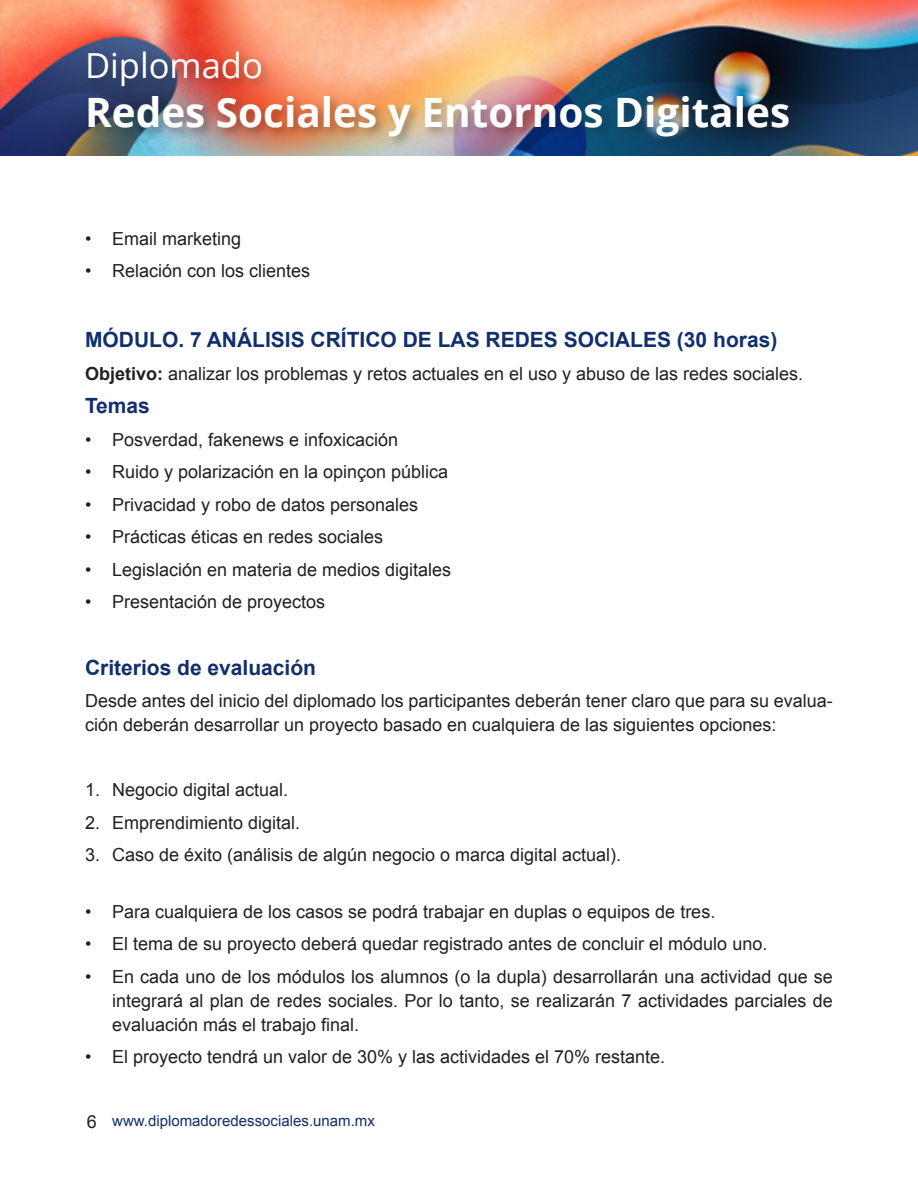
<style>
.page{position:relative;width:918px;height:1188px;background:#fff}
.page>*{position:absolute;margin:0;border:0;box-sizing:border-box;transform-origin:0 0}
.t1{font:700 40.5px "Open Sans";color:#fff}
.t2{font:34.5px "Open Sans";color:#fff}
.t3{font:700 21px "Arial";color:#112f6d}
.t4{font:18px/24px "Arial";color:#231f20}
.t5{font:15px "Arial";color:#112f6d}
.s1{font-weight:700}
.s2{font-size:18px;color:#231f20}
</style>
<div class="page">
<img style="left:0;top:0;width:918px;height:156px">
<div style="left:85px;top:48px;width:716px;height:101px;background:#231f20;opacity:.35"></div>
<p class="t2" style="left:85px;top:42px;width:179px">Diplomado</p>
<p class="t1" style="left:85px;top:84px;width:707px">Redes Sociales y Entornos Digitales</p>
<p class="t4" style="left:85px;top:227px;width:158px">• Email marketing</p>
<p class="t4" style="left:85px;top:259px;width:227px">• Relación con los clientes</p>
<p class="t3" style="left:85px;top:326px;width:694px">MÓDULO. 7 ANÁLISIS CRÍTICO DE LAS REDES SOCIALES (30 horas)</p>
<p class="t4" style="left:85px;top:362px;width:720px"><span class="s1">Objetivo:</span> analizar los problemas y retos actuales en el uso y abuso de las redes sociales.</p>
<p class="t3" style="left:85px;top:392px;width:66px">Temas</p>
<p class="t4" style="left:85px;top:428px;width:315px">• Posverdad, fakenews e infoxicación</p>
<p class="t4" style="left:85px;top:460px;width:365px">• Ruido y polarización en la opinçon pública</p>
<p class="t4" style="left:85px;top:493px;width:335px">• Privacidad y robo de datos personales</p>
<p class="t4" style="left:85px;top:525px;width:300px">• Prácticas éticas en redes sociales</p>
<p class="t4" style="left:85px;top:558px;width:368px">• Legislación en materia de medios digitales</p>
<p class="t4" style="left:85px;top:590px;width:242px">• Presentación de proyectos</p>
<p class="t3" style="left:85px;top:653px;width:233px">Criterios de evaluación</p>
<p class="t4" style="left:85px;top:689px;width:749px">Desde antes del inicio del diplomado los participantes deberán tener claro que para su evalua&shy;ción deberán desarrollar un proyecto basado en cualquiera de las siguientes opciones:</p>
<p class="t4" style="left:85px;top:778px;width:205px">1. Negocio digital actual.</p>
<p class="t4" style="left:85px;top:810px;width:217px">2. Emprendimiento digital.</p>
<p class="t4" style="left:85px;top:843px;width:538px">3. Caso de éxito (análisis de algún negocio o marca digital actual).</p>
<p class="t4" style="left:85px;top:899px;width:632px">• Para cualquiera de los casos se podrá trabajar en duplas o equipos de tres.</p>
<p class="t4" style="left:85px;top:932px;width:684px">• El tema de su proyecto deberá quedar registrado antes de concluir el módulo uno.</p>
<p class="t4" style="left:112px;top:964px;width:722px;text-align:justify;text-indent:-27px">• En cada uno de los módulos los alumnos (o la dupla) desarrollarán una actividad que se integrará al plan de redes sociales. Por lo tanto, se realizarán 7 actividades parciales de evaluación más el trabajo final.</p>
<p class="t4" style="left:85px;top:1045px;width:582px">• El proyecto tendrá un valor de 30% y las actividades el 70% restante.</p>
<p class="t5" style="left:87px;top:1111px;width:290px"><span class="s2">6</span> www.diplomadoredessociales.unam.mx</p>
</div>
